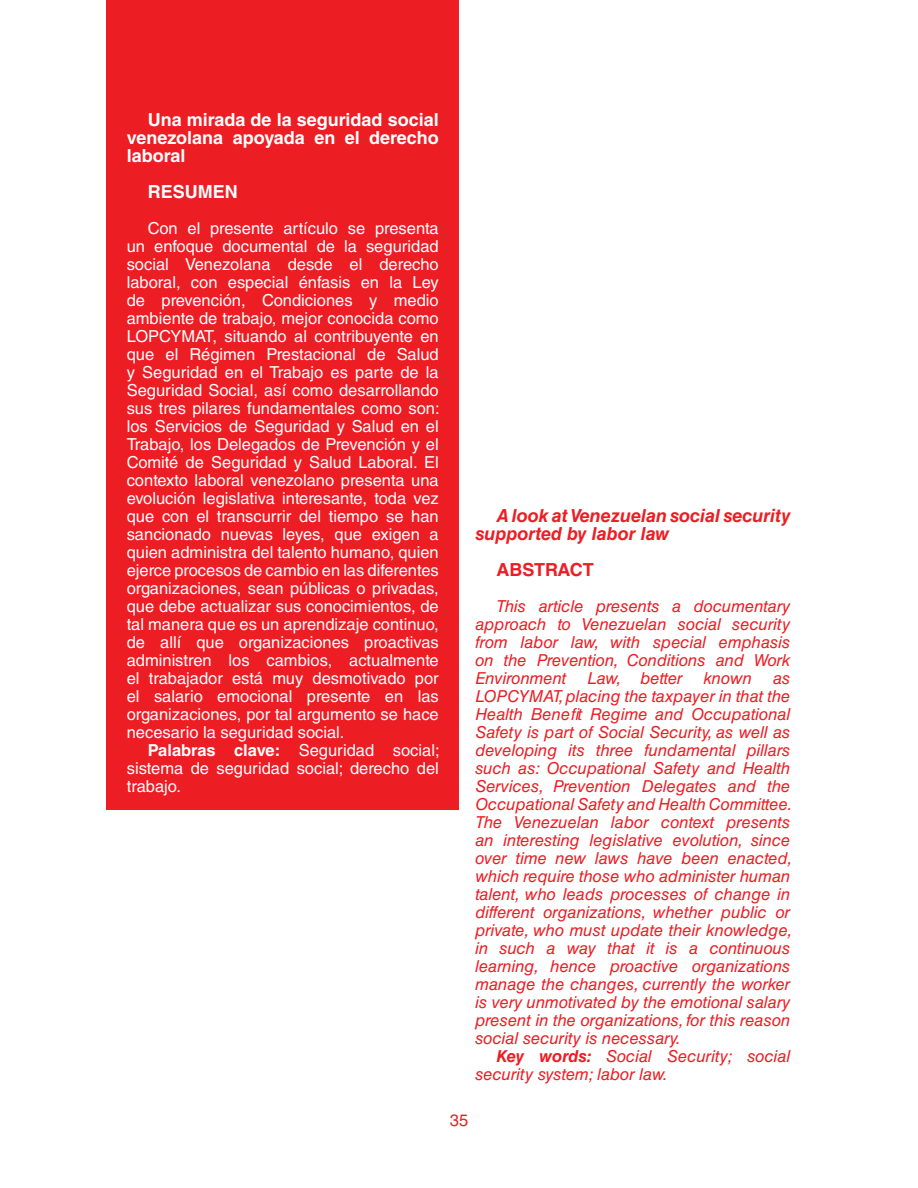
<style>
.page{position:relative;width:918px;height:1188px;background:#fff}
.page>*{position:absolute;margin:0;border:0;box-sizing:border-box;transform-origin:0 0}
.t1{font:700 18px/18px "Helvetica LT Std";color:#fff;text-align:justify}
.t2{font:italic 700 18px/18px "Helvetica LT Std";color:#ed1d24}
.t3{font:700 18px "Helvetica LT Std";color:#ed1d24}
.t4{font:16.5px/18px "Helvetica LT Std";color:#fff;text-align:justify}
.t5{font:italic 16.5px/18px "Helvetica LT Std";color:#ed1d24}
.t6{font:16.5px "Helvetica LT Std";color:#ed1d24}
.s1{font-weight:700}
</style>
<div class="page">
<div style="left:107px;top:0;width:352px;height:810px;background:#ed1d24"></div>
<p class="t1" style="left:127px;top:110px;width:314px;text-indent:21px">Una mirada de la seguridad social venezolana apoyada en el derecho laboral</p>
<p class="t1" style="left:148px;top:182px;width:91px">RESUMEN</p>
<p class="t4" style="left:127px;top:219px;width:314px;text-indent:21px">Con el presente artículo se presenta un enfoque documental de la seguridad social Venezolana desde el derecho laboral, con especial énfasis en la Ley de prevención, Condiciones y medio ambiente de trabajo, mejor conocida como LOPCYMAT, situando al contribuyente en que el Régimen Prestacional de Salud y Seguridad en el Trabajo es parte de la Seguridad Social, así como desarrollando sus tres pilares fundamentales como son: los Servicios de Seguridad y Salud en el Trabajo, los Delegados de Prevención y el Comité de Seguridad y Salud Laboral. El contexto laboral venezolano presenta una evolución legislativa interesante, toda vez que con el transcurrir del tiempo se han sancionado nuevas leyes, que exigen a quien administra del talento humano, quien ejerce procesos de cambio en las diferentes organizaciones, sean públicas o privadas, que debe actualizar sus conocimientos, de tal manera que es un aprendizaje continuo, de allí que organizaciones proactivas administren los cambios, actualmente el trabajador está muy desmotivado por el salario emocional presente en las organizaciones, por tal argumento se hace necesario la seguridad social.</p>
<p class="t4" style="left:127px;top:741px;width:314px;text-indent:21px"><span class="s1">Palabras clave:</span> Seguridad social; sistema de seguridad social; derecho del trabajo.</p>
<p class="t2" style="left:475px;top:506px;width:317px;text-indent:21px">A look at Venezuelan social security supported by labor law</p>
<p class="t3" style="left:496px;top:559px;width:99px">ABSTRACT</p>
<p class="t5" style="left:475px;top:597px;width:317px;text-align:justify;text-indent:21px">This article presents a documentary approach to Venezuelan social security from labor law, with special emphasis on the Prevention, Conditions and Work Environment</p>
<p class="t5" style="left:588px;top:669px;width:97px">Law, better</p>
<p class="t5" style="left:704px;top:669px;width:50px">known</p>
<p class="t5" style="left:475px;top:669px;width:319px;text-indent:298px">as LOPCYMAT, placing the taxpayer in that the Health Benefit Regime and Occupational Safety is part of Social Security, as well as developing its three fundamental pillars such as: Occupational Safety and Health Services, Prevention Delegates and the Occupational Safety and Health Committee.<br>The Venezuelan labor context presents an interesting legislative evolution, since over time new laws have been enacted, which require those who administer human talent, who leads processes of change in different organizations, whether public or private, who must update their knowledge, in such a way that it is a continuous learning, hence proactive organizations manage the changes, currently the worker is very unmotivated by the emotional salary present in the organizations, for this reason social security is necessary.</p>
<p class="t5" style="left:475px;top:1047px;width:317px;text-indent:21px"><span class="s1">Key words:</span> Social Security; social security system; labor law.</p>
<p class="t6" style="left:450px;top:1111px;width:20px">35</p>
</div>
